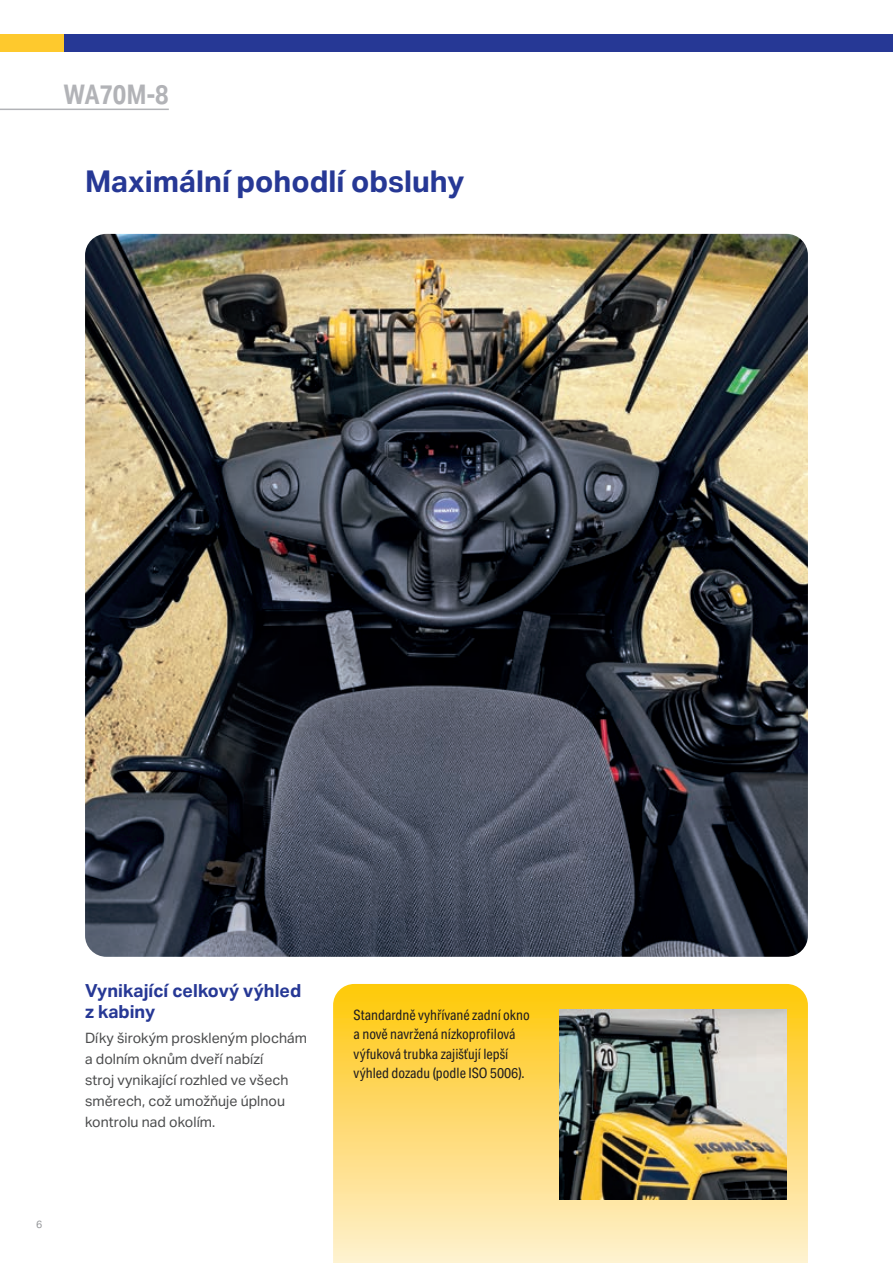
<style>
.page{position:relative;width:893px;height:1263px;background:#fff}
.page>*{position:absolute;margin:0;border:0;box-sizing:border-box;transform-origin:0 0}
.t1{font:700 30px "Aktiv Grotesk";color:#263895}
.t2{font:700 27px "Aktiv Grotesk Cd";color:#b2b3b7}
.t3{font:700 18px/21px "Aktiv Grotesk";color:#263895}
.t4{font:14.25px/21px "Aktiv Grotesk";color:#4b4c4d}
.t5{font:14.25px/19.5px "Aktiv Grotesk Cd";color:#231f20}
.t6{font:10.5px "Aktiv Grotesk";color:#939598}
</style>
<div class="page">
<svg style="left:333px;top:984px;width:475px;height:279px;background:#fddc75"></svg>
<img style="left:85px;top:234px;width:723px;height:723px">
<img style="left:560px;top:1010px;width:227px;height:189px">
<hr style="left:0;top:109px;width:169px;height:1px;background:#b2b3b7">
<div style="left:0;top:34px;width:143px;height:17px;background:#fec92d"></div>
<div style="left:64px;top:34px;width:829px;height:17px;background:#263895"></div>
<h2 class="t2" style="left:64px;top:79px;width:107px">WA70M-8</h2>
<h1 class="t1" style="left:85px;top:164px;width:381px">Maximální pohodlí obsluhy</h1>
<p class="t6" style="left:36px;top:1218px;width:8px">6</p>
<p class="t3" style="left:85px;top:980px;width:218px">Vynikající celkový výhled z kabiny</p>
<p class="t4" style="left:85px;top:1028px;width:224px">Díky širokým proskleným plochám a dolním oknům dveří nabízí<br>stroj vynikající rozhled ve všech směrech, což umožňuje úplnou kontrolu nad okolím.</p>
<p class="t5" style="left:354px;top:1005px;width:178px">Standardně vyhřívané zadní okno a nově navržená nízkoprofilová výfuková trubka zajišťují lepší výhled dozadu (podle ISO 5006).</p>
</div>
